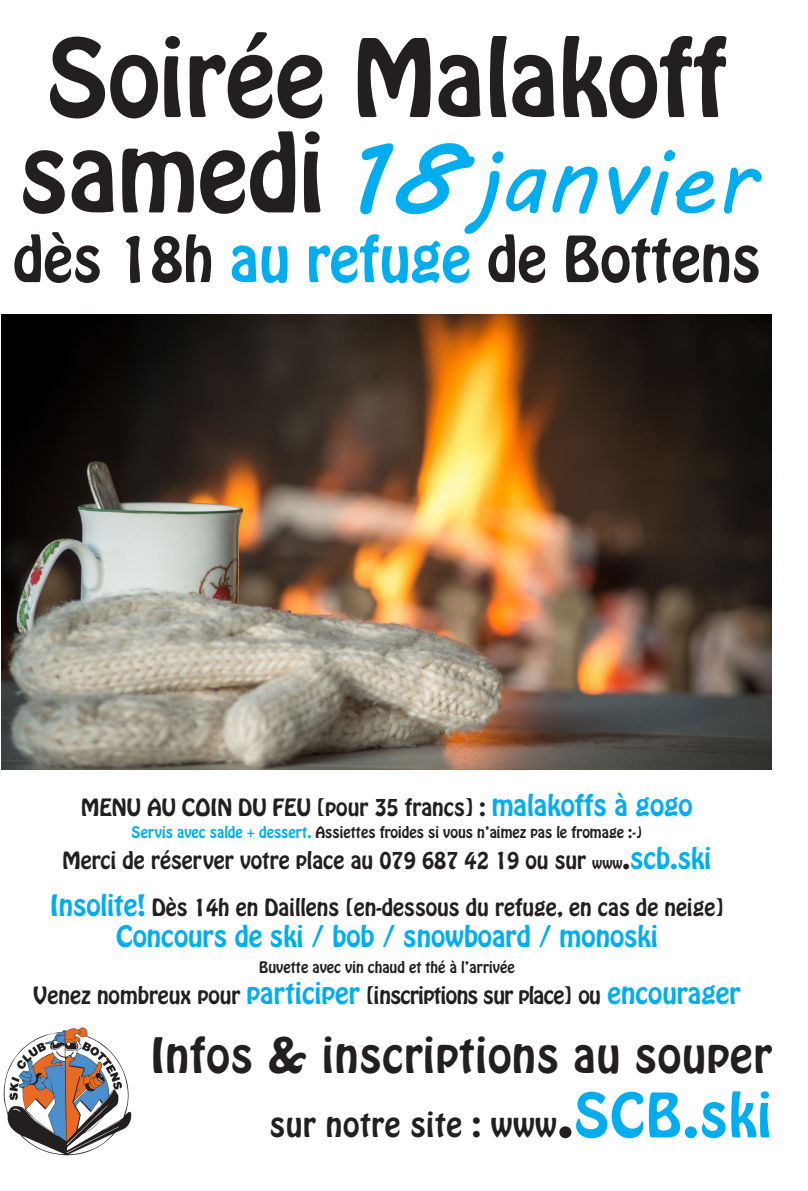
<style>
.page{position:relative;width:808px;height:1191px;background:#fff}
.page>*{position:absolute;margin:0;border:0;box-sizing:border-box;transform-origin:0 0}
.t1{font:95px/95.3px "Hobo Std";color:#231f20}
.t2{font:56px "Hobo Std";color:#231f20}
.t3{font:43px "Hobo Std";letter-spacing:.02em;color:#231f20}
.t4{font:30px "Hobo Std";letter-spacing:.02em;color:#231f20}
.t5{font:26px "Hobo Std";color:#00aeef}
.t6{font:21px "Hobo Std";color:#231f20}
.t7{font:21px "Hobo Std";letter-spacing:-.03em;color:#231f20}
.t8{font:14px "Hobo Std";color:#231f20}
.s1{font-family:"MV Boli";color:#00aeef}
.s2{font-family:"MV Boli";font-style:italic;color:#00aeef}
.s3{color:#00aeef}
.s4{font-size:26px;color:#00aeef}
.s5{font-size:14px}
.s6{font-size:26px}
.s7{font-size:54px}
.s8{font-size:54px;color:#00aeef}
</style>
<div class="page">
<img style="left:2px;top:314px;width:770px;height:456px">
<img style="left:3px;top:1027px;width:129px;height:129px">
<p class="t1" style="left:19px;top:32px;width:737px">Soirée Malakoff samedi <span class="s1">1</span><span class="s2">8</span> <span class="s1">janvier</span></p>
<p class="t2" style="left:13px;top:220px;width:749px">dès 18h <span class="s3">au refuge</span> de Bottens</p>
<p class="t6" style="left:81px;top:792px;width:613px">MENU AU COIN DU FEU [pour 35 francs] : <span class="s4">malakoffs à gogo</span></p>
<p class="t8" style="left:132px;top:822px;width:512px"><span class="s3">Servis avec salde + dessert.</span> Assiettes froides si vous n’aimez pas le fromage :-)</p>
<p class="t6" style="left:62px;top:845px;width:650px">Merci de réserver votre place au 079 687 42 19 ou sur <span class="s5">www</span><span class="s6">.</span><span class="s4">scb.ski</span></p>
<p class="t6" style="left:50px;top:893px;width:675px"><span class="s4">Insolite!</span> Dès 14h en Daillens [en-dessous du refuge, en cas de neige]</p>
<p class="t5" style="left:116px;top:918px;width:543px">Concours de ski / bob / snowboard / monoski</p>
<p class="t8" style="left:259px;top:957px;width:257px">Buvette avec vin chaud et thé à l’arrivée</p>
<p class="t7" style="left:33px;top:980px;width:709px">Venez nombreux pour <span class="s4">participer</span> [inscriptions sur place] ou <span class="s4">encourager</span></p>
<p class="t3" style="left:151px;top:1025px;width:623px">Infos &amp; inscriptions au souper</p>
<p class="t4" style="left:270px;top:1104px;width:504px">sur notre site : www<span class="s7">.</span><span class="s8">SCB.ski</span></p>
</div>
